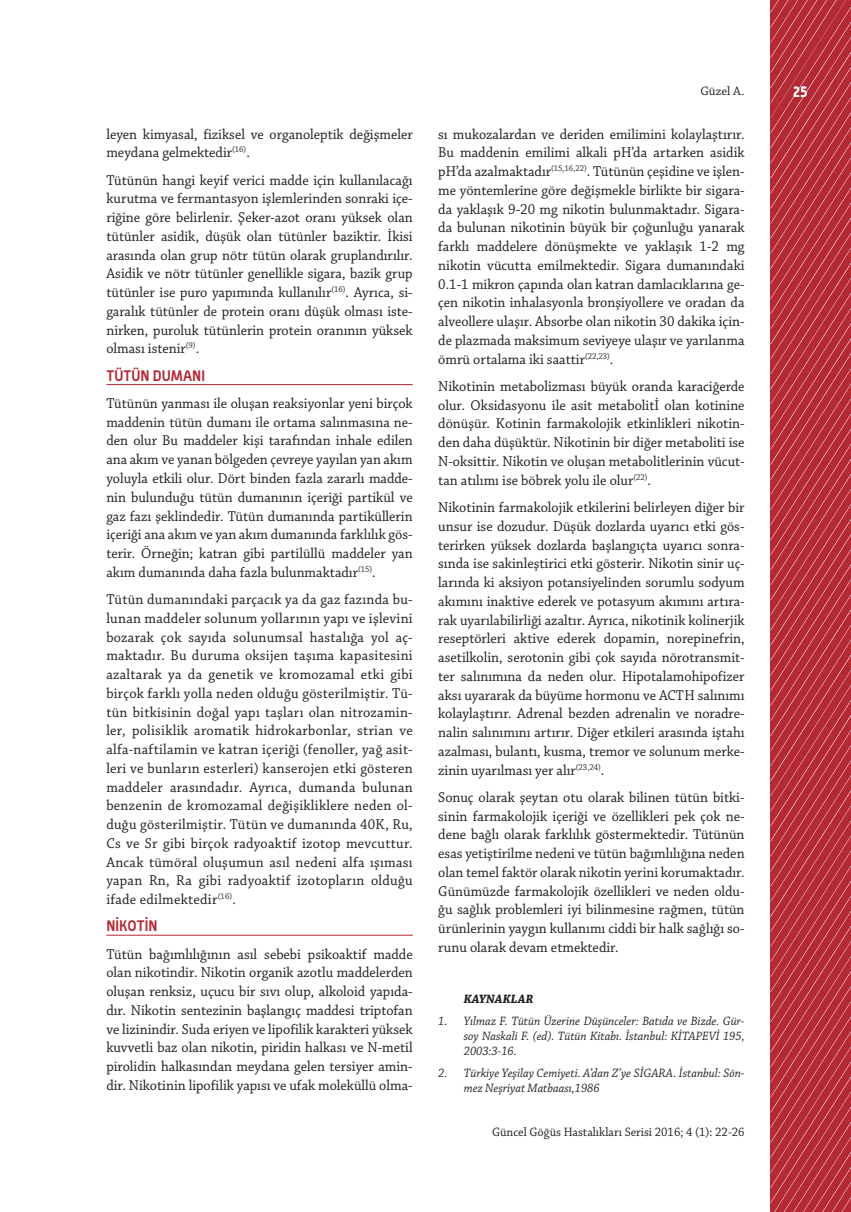
<style>
.page{position:relative;width:851px;height:1212px;background:#fff}
.page>*{position:absolute;margin:0;border:0;box-sizing:border-box;transform-origin:0 0}
.t1{font:15px/18.8px "Chaparral Pro";color:#231f20;text-align:justify;scale:.95 1}
.t2{font:700 15px "Alwyn OT";color:#b42934;scale:.95 1}
.t3{font:700 15px "Alwyn OT";color:#fff;scale:.85 1}
.t4{font:12.9px "Chaparral Pro";color:#231f20;scale:.95 1}
.t5{font:12.9px "Chaparral Pro";color:#231f20}
.t6{font:italic 12.75px/15.3px "Chaparral Pro";color:#231f20;text-align:justify;scale:.95 1}
.t7{font:italic 700 12.75px "Chaparral Pro";color:#231f20;scale:.95 1}
</style>
<div class="page">
<svg style="left:770px;top:0;width:80px;height:1212px;background:#b7343f"></svg>
<hr style="left:106px;top:384px;width:306px;height:1px;background:#b42934">
<hr style="left:106px;top:935px;width:306px;height:1px;background:#b42934">
<p class="t1" style="left:106px;top:125px;width:324px">leyen kimyasal, fiziksel ve organoleptik değişmeler meydana gelmektedir<sup>(16)</sup>.</p>
<p class="t1" style="left:106px;top:171px;width:324px">Tütünün hangi keyif verici madde için kullanılacağı kurutma ve fermantasyon işlemlerinden sonraki içe&shy;riğine göre belirlenir. Şeker-azot oranı yüksek olan tütünler asidik, düşük olan tütünler baziktir. İkisi arasında olan grup nötr tütün olarak gruplandırılır.<br>Asidik ve nötr tütünler genellikle sigara, bazik grup tütünler ise puro yapımında kullanılır<sup>(16)</sup>. Ayrıca, si&shy;garalık tütünler de protein oranı düşük olması iste&shy;nirken, puroluk tütünlerin protein oranının yüksek olması istenir<sup>(9)</sup>.</p>
<p class="t2" style="left:106px;top:366px;width:105px">TÜTÜN DUMANI</p>
<p class="t1" style="left:106px;top:394px;width:324px">Tütünün yanması ile oluşan reaksiyonlar yeni birçok maddenin tütün dumanı ile ortama salınmasına ne&shy;den olur Bu maddeler kişi tarafından inhale edilen ana akım ve yanan bölgeden çevreye yayılan yan akım yoluyla etkili olur. Dört binden fazla zararlı madde&shy;nin bulunduğu tütün dumanının içeriği partikül ve gaz fazı şeklindedir. Tütün dumanında partiküllerin içeriği ana akım ve yan akım dumanında farklılık gös&shy;terir. Örneğin; katran gibi partilüllü maddeler yan akım dumanında daha fazla bulunmaktadır<sup>(15)</sup>.</p>
<p class="t1" style="left:106px;top:590px;width:324px">Tütün dumanındaki parçacık ya da gaz fazında bu&shy;lunan maddeler solunum yollarının yapı ve işlevini bozarak çok sayıda solunumsal hastalığa yol aç&shy;maktadır. Bu duruma oksijen taşıma kapasitesini azaltarak ya da genetik ve kromozamal etki gibi birçok farklı yolla neden olduğu gösterilmiştir. Tü&shy;tün bitkisinin doğal yapı taşları olan nitrozamin&shy;ler, polisiklik aromatik hidrokarbonlar, strian ve alfa-naftilamin ve katran içeriği (fenoller, yağ asit&shy;leri ve bunların esterleri) kanserojen etki gösteren maddeler arasındadır. Ayrıca, dumanda bulunan benzenin de kromozamal değişikliklere neden ol&shy;duğu gösterilmiştir. Tütün ve dumanında 40K, Ru, Cs ve Sr gibi birçok radyoaktif izotop mevcuttur.<br>Ancak tümöral oluşumun asıl nedeni alfa ışıması yapan Rn, Ra gibi radyoaktif izotopların olduğu ifade edilmektedir<sup>(16)</sup>.</p>
<p class="t2" style="left:106px;top:916px;width:56px">NİKOTİN</p>
<p class="t1" style="left:106px;top:945px;width:324px">Tütün bağımlılığının asıl sebebi psikoaktif madde olan nikotindir. Nikotin organik azotlu maddelerden oluşan renksiz, uçucu bir sıvı olup, alkoloid yapıda&shy;dır. Nikotin sentezinin başlangıç maddesi triptofan ve lizinindir. Suda eriyen ve lipofilik karakteri yüksek kuvvetli baz olan nikotin, piridin halkası ve N-metil pirolidin halkasından meydana gelen tersiyer amin&shy;dir. Nikotinin lipofilik yapısı ve ufak moleküllü olma-</p>
<p class="t5" style="left:700px;top:83px;width:46px">Güzel A.</p>
<p class="t3" style="left:792px;top:82px;width:19px">25</p>
<p class="t1" style="left:438px;top:125px;width:324px">sı mukozalardan ve deriden emilimini kolaylaştırır.<br>Bu maddenin emilimi alkali pH’da artarken asidik pH’da azalmaktadır<sup>(15,16,22)</sup>. Tütünün çeşidine ve işlen&shy;me yöntemlerine göre değişmekle birlikte bir sigara&shy;da yaklaşık 9-20 mg nikotin bulunmaktadır. Sigara&shy;da bulunan nikotinin büyük bir çoğunluğu yanarak farklı maddelere dönüşmekte ve yaklaşık 1-2 mg nikotin vücutta emilmektedir. Sigara dumanındaki 0.1-1 mikron çapında olan katran damlacıklarına ge&shy;çen nikotin inhalasyonla bronşiyollere ve oradan da alveollere ulaşır. Absorbe olan nikotin 30 dakika için&shy;de plazmada maksimum seviyeye ulaşır ve yarılanma ömrü ortalama iki saattir<sup>(22,23)</sup>.</p>
<p class="t1" style="left:438px;top:377px;width:324px">Nikotinin metabolizması büyük oranda karaciğerde olur. Oksidasyonu ile asit metabolitİ olan kotinine dönüşür. Kotinin farmakolojik etkinlikleri nikotin&shy;den daha düşüktür. Nikotinin bir diğer metaboliti ise N-oksittir. Nikotin ve oluşan metabolitlerinin vücut&shy;tan atılımı ise böbrek yolu ile olur<sup>(22)</sup>.</p>
<p class="t1" style="left:438px;top:498px;width:324px">Nikotinin farmakolojik etkilerini belirleyen diğer bir unsur ise dozudur. Düşük dozlarda uyarıcı etki gös&shy;terirken yüksek dozlarda başlangıçta uyarıcı sonra&shy;sında ise sakinleştirici etki gösterir. Nikotin sinir uç&shy;larında ki aksiyon potansiyelinden sorumlu sodyum akımını inaktive ederek ve potasyum akımını artıra&shy;rak uyarılabilirliği azaltır. Ayrıca, nikotinik kolinerjik reseptörleri aktive ederek dopamin, norepinefrin, asetilkolin, serotonin gibi çok sayıda nörotransmit&shy;ter salınımına da neden olur. Hipotalamohipofizer aksı uyararak da büyüme hormonu ve ACTH salınımı kolaylaştırır. Adrenal bezden adrenalin ve noradre&shy;nalin salınımını artırır. Diğer etkileri arasında iştahı azalması, bulantı, kusma, tremor ve solunum merke&shy;zinin uyarılması yer alır<sup>(23,24)</sup>.</p>
<p class="t1" style="left:438px;top:788px;width:324px">Sonuç olarak şeytan otu olarak bilinen tütün bitki&shy;sinin farmakolojik içeriği ve özellikleri pek çok ne&shy;dene bağlı olarak farklılık göstermektedir. Tütünün esas yetiştirilme nedeni ve tütün bağımlılığına neden olan temel faktör olarak nikotin yerini korumaktadır.<br>Günümüzde farmakolojik özellikleri ve neden oldu&shy;ğu sağlık problemleri iyi bilinmesine rağmen, tütün ürünlerinin yaygın kullanımı ciddi bir halk sağlığı so&shy;runu olarak devam etmektedir.</p>
<p class="t7" style="left:463px;top:991px;width:75px">KAYNAKLAR</p>
<p class="t6" style="left:463px;top:1013px;width:297px;text-indent:-26px">1. Yılmaz F. Tütün Üzerine Düşünceler: Batıda ve Bizde. Gür&shy;soy Naskali F. (ed). Tütün Kitabı. İstanbul: KİTAPEVİ 195, 2003:3-16.</p>
<p class="t6" style="left:463px;top:1066px;width:297px;text-indent:-26px">2. Türkiye Yeşilay Cemiyeti. A’dan Z’ye SİGARA. İstanbul: Sön&shy;mez Neşriyat Matbaası,1986</p>
<p class="t4" style="left:492px;top:1125px;width:267px">Güncel Göğüs Hastalıkları Serisi 2016; 4 (1): 22-26</p>
</div>
